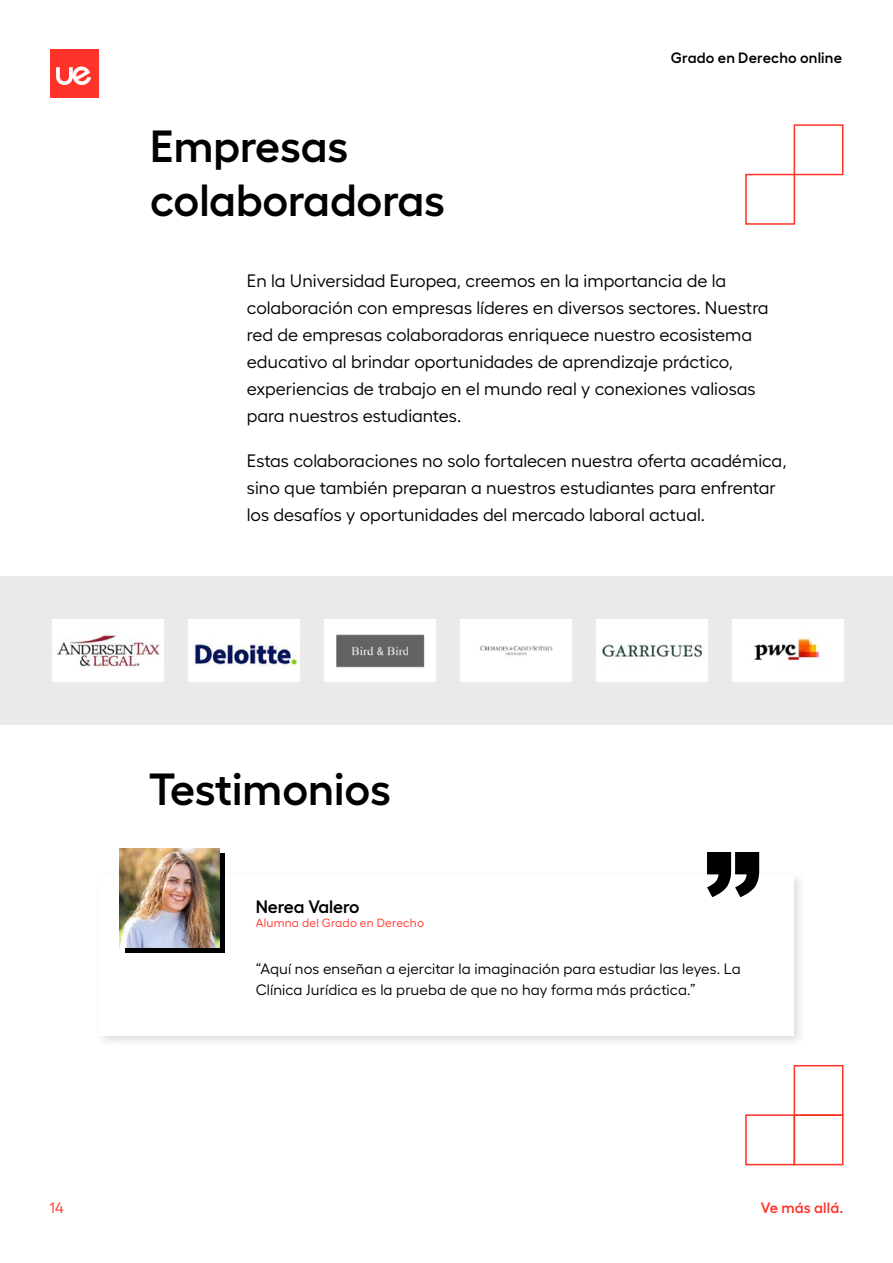
<style>
.page{position:relative;width:893px;height:1263px;background:#fff}
.page>*{position:absolute;margin:0;border:0;box-sizing:border-box;transform-origin:0 0}
.t1{font:900 113.4px "Arial";color:#000}
.t2{font:600 45px/54px "Hellix";color:#000}
.t3{font:18px/27px "Hellix";color:#000}
.t4{font:600 18px "Hellix";letter-spacing:-.01em;color:#000}
.t5{font:15px/21px "Hellix";letter-spacing:.005em;color:#000}
.t6{font:600 15px "Hellix";letter-spacing:.01em;color:#000}
.t7{font:600 15px "Hellix";letter-spacing:.01em;color:#ff3329}
.t8{font:15px "Hellix";color:#ff3326}
.t9{font:12px "Hellix";letter-spacing:.015em;color:#ff3329}
</style>
<div class="page">
<div style="left:50px;top:50px;width:48px;height:48px;background:#ff3329"></div>
<svg style="left:56px;top:66px;width:35px;height:19px"></svg>
<div style="left:0;top:576px;width:893px;height:149px;background:#eaeaea"></div>
<div style="left:794px;top:124px;width:49px;height:51px;border:2px solid #ff3326"></div>
<div style="left:794px;top:1065px;width:49px;height:51px;border:2px solid #ff3326"></div>
<div style="left:794px;top:1114px;width:49px;height:51px;border:2px solid #ff3326"></div>
<div style="left:745px;top:174px;width:50px;height:51px;border:2px solid #ff3326"></div>
<div style="left:745px;top:1114px;width:50px;height:51px;border:2px solid #ff3326"></div>
<div style="left:95px;top:870px;width:711px;height:178px;background:#000;opacity:.13"></div>
<div style="left:99px;top:875px;width:695px;height:160px;background:#fff"></div>
<svg style="left:125px;top:854px;width:99px;height:99px"></svg>
<img style="left:120px;top:848px;width:99px;height:99px">
<div style="left:461px;top:620px;width:110px;height:62px;background:#fff"></div>
<img style="left:53px;top:620px;width:111px;height:62px">
<img style="left:597px;top:620px;width:110px;height:62px">
<img style="left:189px;top:620px;width:111px;height:62px">
<img style="left:325px;top:620px;width:111px;height:62px">
<img style="left:733px;top:619px;width:110px;height:62px">
<h2 class="t2" style="left:150px;top:114px;width:296px">Empresas colaboradoras</h2>
<p class="t6" style="left:671px;top:46px;width:173px">Grado en Derecho online</p>
<p class="t3" style="left:247px;top:265px;width:523px">En la Universidad Europea, creemos en la importancia de la colaboración con empresas líderes en diversos sectores. Nuestra red de empresas colaboradoras enriquece nuestro ecosistema educativo al brindar oportunidades de aprendizaje práctico, experiencias de trabajo en el mundo real y conexiones valiosas para nuestros estudiantes.</p>
<p class="t3" style="left:247px;top:445px;width:541px">Estas colaboraciones no solo fortalecen nuestra oferta académica, sino que también preparan a nuestros estudiantes para enfrentar los desafíos y oportunidades del mercado laboral actual.</p>
<h2 class="t2" style="left:149px;top:757px;width:244px">Testimonios</h2>
<h1 class="t1" style="left:704px;top:812px;width:58px">”</h1>
<p class="t4" style="left:256px;top:892px;width:105px">Nerea Valero</p>
<p class="t9" style="left:256px;top:914px;width:170px">Alumna del Grado en Derecho</p>
<p class="t5" style="left:256px;top:957px;width:487px">“Aquí nos enseñan a ejercitar la imaginación para estudiar las leyes. La<br>Clínica Jurídica es la prueba de que no hay forma más práctica.”</p>
<p class="t8" style="left:50px;top:1197px;width:16px">14</p>
<p class="t7" style="left:761px;top:1196px;width:84px">Ve más allá.</p>
</div>
